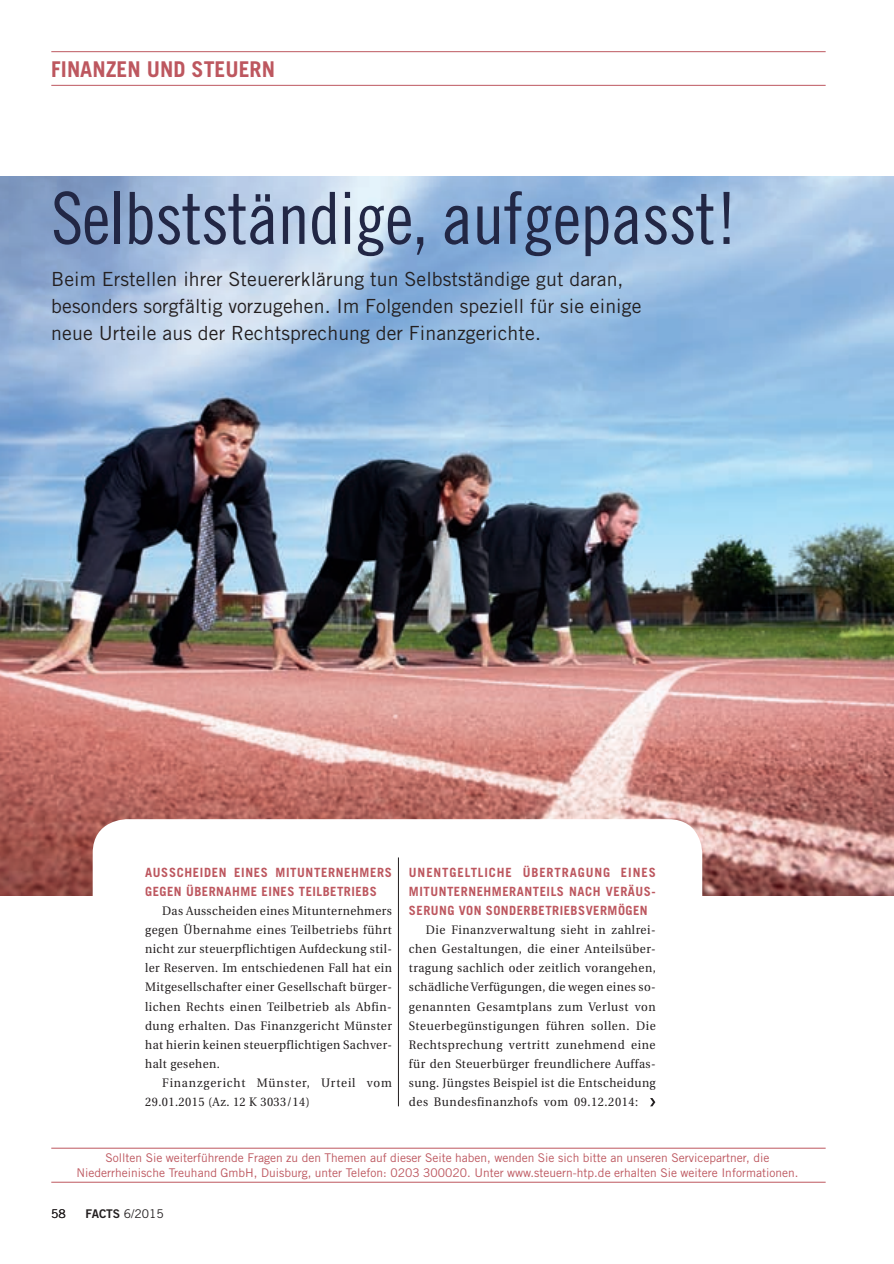
<style>
.page{position:relative;width:894px;height:1264px;background:#fff}
.page>*{position:absolute;margin:0;border:0;box-sizing:border-box;transform-origin:0 0}
.t1{font:72px "Trade Gothic Cond Eighteen";letter-spacing:-.015em;color:#222745}
.t2{font:700 21.75px "Trade Gothic";color:#bd575f}
.t3{font:19.5px/27px "Trade Gothic";letter-spacing:.005em;color:#231f20}
.t4{font:700 12.75px/19.2px "Trade Gothic";letter-spacing:.04em;color:#bd575f}
.t5{font:12.3px/19.2px "Utopia";letter-spacing:.035em;color:#231f20;text-align:justify;scale:.95 1}
.t6{font:12.3px/19.2px "Utopia";letter-spacing:.07em;color:#231f20;scale:.95 1}
.t7{font:12px/15px "Trade Gothic";color:#bd575f;text-align:center}
.t8{font:12px "Trade Gothic";color:#231f20}
.s1{font-family:"Trade Gothic Bold Two"}
</style>
<div class="page">
<hr style="left:51px;top:51px;width:774px;height:1px;background:#bd575f">
<hr style="left:51px;top:85px;width:774px;height:1px;background:#bd575f">
<img style="left:0;top:177px;width:893px;height:718px">
<hr style="left:51px;top:1147px;width:774px;height:1px;background:#bd575f">
<hr style="left:51px;top:1181px;width:774px;height:1px;background:#bd575f">
<div style="left:93px;top:819px;width:609px;height:302px;background:#fff;border-radius:34px"></div>
<hr style="left:398px;top:857px;width:1px;height:249px;background:#231f20">
<svg style="left:650px;top:1098px;width:5px;height:8px"></svg>
<h2 class="t2" style="left:51px;top:56px;width:222px">FINANZEN UND STEUERN</h2>
<h1 class="t1" style="left:51px;top:175px;width:688px">Selbstständige, aufgepasst!</h1>
<h3 class="t3" style="left:51px;top:265px;width:591px">Beim Erstellen ihrer Steuererklärung tun Selbstständige gut daran, besonders sorgfältig vorzugehen. Im Folgenden speziell für sie einige neue Urteile aus der Rechtsprechung der Finanzgerichte.</h3>
<p class="t4" style="left:145px;top:862px;width:97px">AUSSCHEIDEN EINES</p>
<p class="t4" style="left:275px;top:862px;width:116px">MITUNTERNEHMERS</p>
<p class="t4" style="left:145px;top:881px;width:124px">GEGEN ÜBERNAHME EINES</p>
<p class="t4" style="left:299px;top:881px;width:60px">TEI LBETRIEBS</p>
<p class="t5" style="left:145px;top:901px;width:261px;text-indent:17px">Das Ausscheiden eines Mitunternehmers gegen Übernahme eines Teilbetriebs führt nicht zur steuerpflichtigen Aufdeckung stil&shy;ler Reserven. Im entschiedenen Fall hat ein Mitgesellschafter einer Gesellschaft bürger&shy;lichen Rechts einen Teilbetrieb als Abfin&shy;dung erhalten. Das Finanzgericht Münster hat hierin keinen steuerpflichtigen Sachver&shy;halt gesehen.</p>
<p class="t6" style="left:145px;top:1073px;width:261px;text-indent:17px">Finanzgericht Münster, Urteil vom<br>29.01.2015 (Az. 12 K 3033/14)</p>
<p class="t4" style="left:409px;top:862px;width:248px;text-indent:33px">TGELTLICHE ÜBERTRAGUNG EINES<br>MITUNTERNEHMERANTEI LS NACH VERÄUS-<br>SERUNG VON SONDERBETRIEBSVERMÖGEN</p>
<p class="t5" style="left:409px;top:920px;width:261px;text-indent:17px">Die Finanzverwaltung sieht in zahlrei&shy;chen Gestaltungen, die einer Anteilsüber&shy;tragung sachlich oder zeitlich vorangehen, schädliche Verfügungen, die wegen eines so&shy;genannten Gesamtplans zum Verlust von Steuerbegünstigungen führen sollen. Die Rechtsprechung vertritt zunehmend eine für den Steuerbürger freundlichere Auffas&shy;sung. Jüngstes Beispiel ist die Entscheidung des Bundesfinanzhofs vom 09.12.2014:</p>
<p class="t4" style="left:409px;top:862px;width:9px">UNEN</p>
<p class="t7" style="left:76px;top:1149px;width:723px">Sollten Sie weiterführende Fragen zu den Themen auf dieser Seite haben, wenden Sie sich bitte an unseren Servicepartner, die<br>Niederrheinische Treuhand GmbH, Duisburg, unter Telefon: 0203 300020. Unter www.steuern-htp.de erhalten Sie weitere Informationen.</p>
<p class="t8" style="left:51px;top:1206px;width:16px">58</p>
<p class="t8" style="left:85px;top:1206px;width:80px"><span class="s1">FACTS</span> 6/2015</p>
</div>
